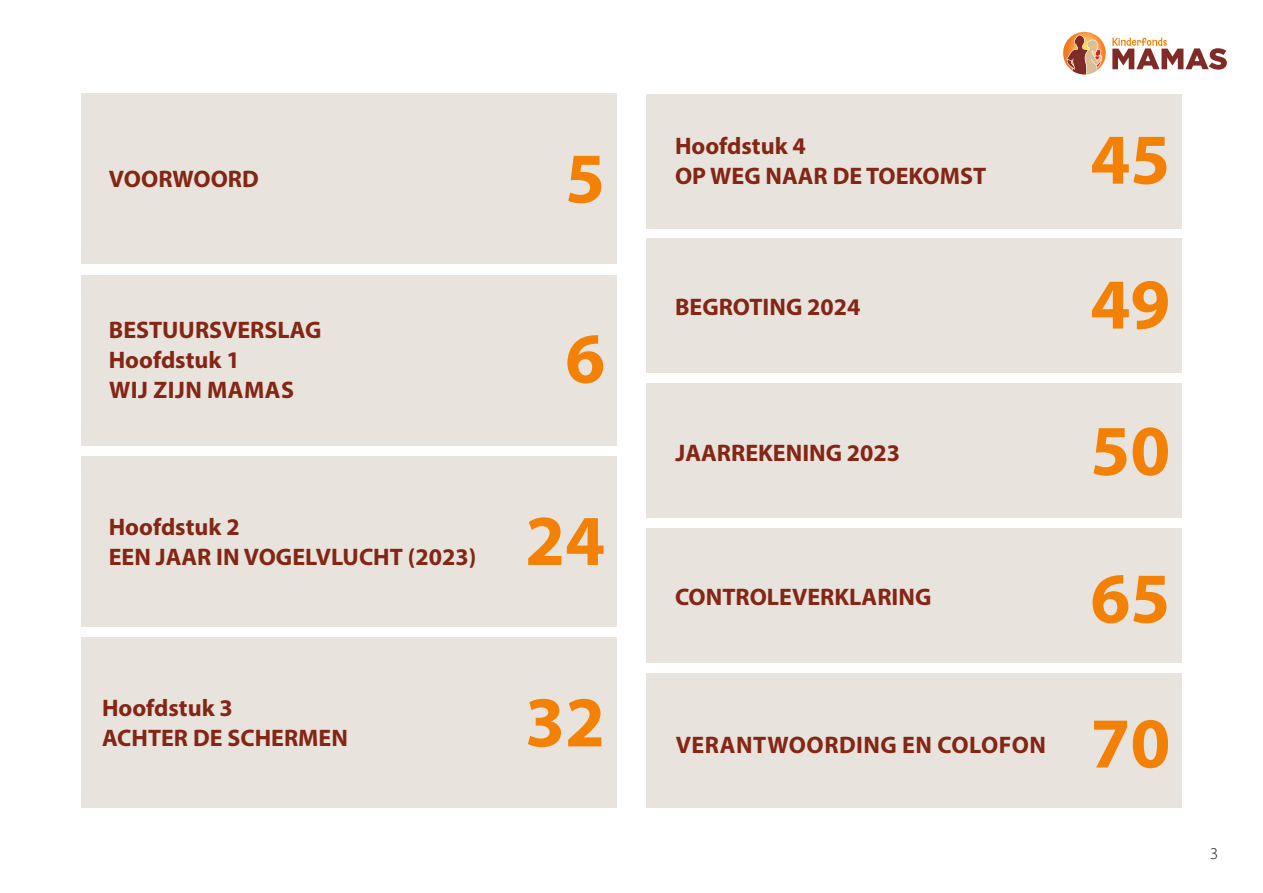
<style>
.page{position:relative;width:1263px;height:893px;background:#fff}
.page>*{position:absolute;margin:0;border:0;box-sizing:border-box;transform-origin:0 0}
.t1{font:700 72px "Myriad Pro";color:#f38105}
.t2{font:700 24px/30px "Myriad Pro";color:#832615}
.t3{font:700 24px "Myriad Pro";letter-spacing:.02em;color:#832615}
.t4{font:300 16.5px "Myriad Pro";color:#171818}
</style>
<div class="page">
<svg style="left:1112px;top:38px;width:115px;height:32px"></svg>
<svg style="left:1063px;top:32px;width:43px;height:42px"></svg>
<svg style="left:1066px;top:35px;width:36px;height:39px"></svg>
<div style="left:81px;top:275px;width:536px;height:170px;background:#e8e3dc"></div>
<div style="left:646px;top:383px;width:536px;height:135px;background:#e8e3dc"></div>
<div style="left:81px;top:456px;width:536px;height:170px;background:#e8e3dc"></div>
<div style="left:646px;top:238px;width:536px;height:135px;background:#e8e3dc"></div>
<div style="left:646px;top:528px;width:536px;height:135px;background:#e8e3dc"></div>
<div style="left:646px;top:673px;width:536px;height:135px;background:#e8e3dc"></div>
<div style="left:81px;top:94px;width:536px;height:170px;background:#e8e3dc"></div>
<div style="left:81px;top:638px;width:536px;height:170px;background:#e8e3dc"></div>
<div style="left:646px;top:94px;width:536px;height:135px;background:#e8e3dc"></div>
<p class="t2" style="left:109px;top:163px;width:152px">VOORWOORD</p>
<p class="t2" style="left:109px;top:314px;width:214px">BESTUURSVERSLAG<br>Hoofdstuk 1<br>WIJ ZIJN MAMAS</p>
<p class="t2" style="left:109px;top:511px;width:369px">Hoofdstuk 2<br>EEN JAAR IN VOGELVLUCHT (2023)</p>
<p class="t2" style="left:102px;top:692px;width:247px">Hoofdstuk 3<br>ACHTER DE SCHERMEN</p>
<h1 class="t1" style="left:565px;top:131px;width:41px">5</h1>
<h1 class="t1" style="left:565px;top:311px;width:41px">6</h1>
<h1 class="t1" style="left:525px;top:494px;width:81px">24</h1>
<h1 class="t1" style="left:525px;top:675px;width:81px">32</h1>
<p class="t2" style="left:675px;top:130px;width:313px">Hoofdstuk 4<br>OP WEG NAAR DE TOEKOMST</p>
<h1 class="t1" style="left:1090px;top:112px;width:81px">45</h1>
<p class="t2" style="left:675px;top:291px;width:187px">BEGROTING 2024</p>
<p class="t2" style="left:675px;top:438px;width:226px">JAARREKENING 2023</p>
<p class="t2" style="left:675px;top:581px;width:258px">CONTROLEVERKLARING</p>
<p class="t3" style="left:676px;top:729px;width:372px">VERANTWOORDING EN COLOFON</p>
<h1 class="t1" style="left:1090px;top:257px;width:81px">49</h1>
<h1 class="t1" style="left:1090px;top:404px;width:81px">50</h1>
<h1 class="t1" style="left:1090px;top:551px;width:81px">65</h1>
<h1 class="t1" style="left:1090px;top:696px;width:81px">70</h1>
<p class="t4" style="left:1210px;top:843px;width:10px">3</p>
</div>
